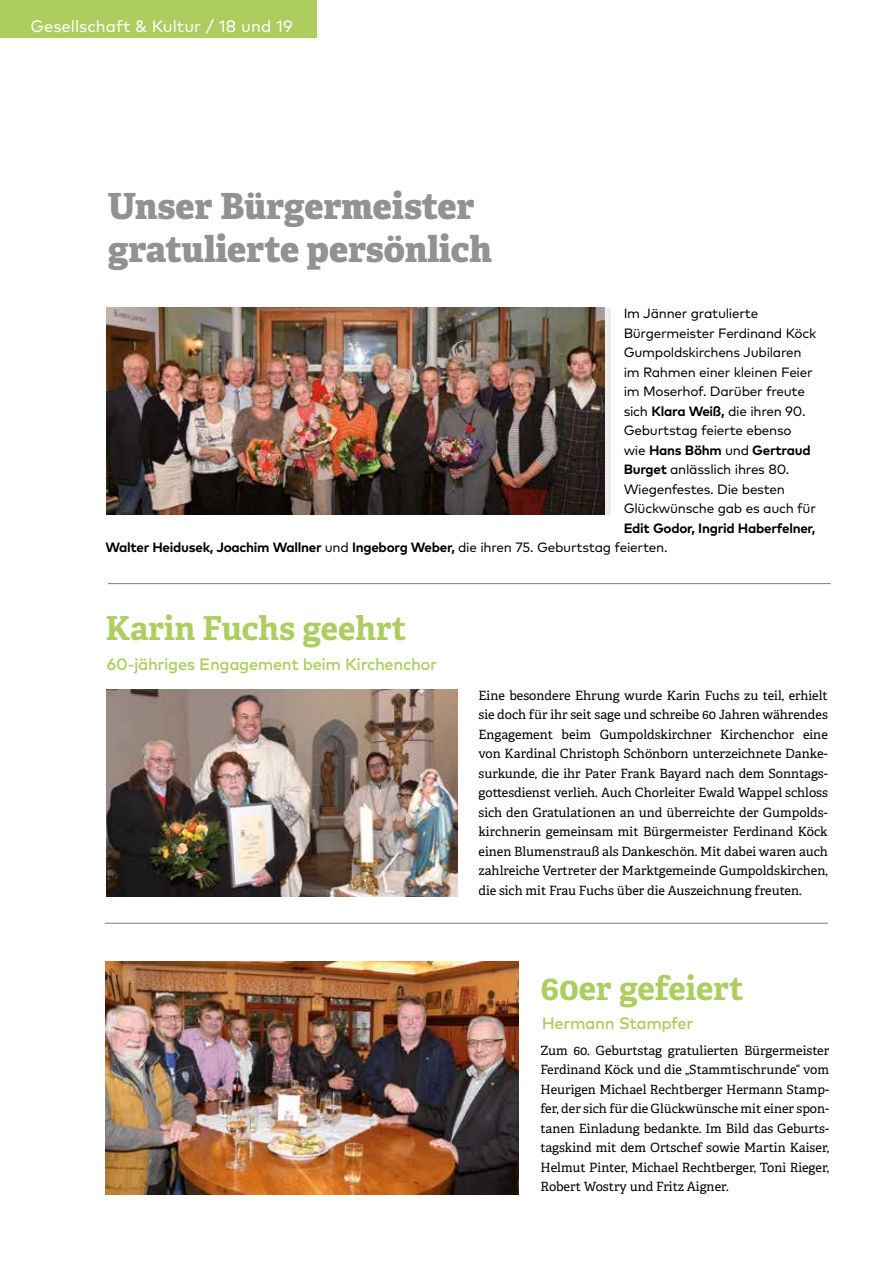
<style>
.page{position:relative;width:893px;height:1263px;background:#fff}
.page>*{position:absolute;margin:0;border:0;box-sizing:border-box;transform-origin:0 0}
.t1{font:800 36px/43.2px "Adelle";color:#929292}
.t2{font:700 33px "Adelle";color:#aecd60}
.t3{font:500 16.5px "Mark OT";letter-spacing:-.025em;color:#aecd60}
.t4{font:16.5px "Mark OT";color:#fff}
.t5{font:13.5px/19.5px "Mark OT";letter-spacing:-.02em;color:#000}
.t6{font:700 13.5px/19.5px "Mark OT";letter-spacing:-.02em;color:#000}
.t7{font:12.75px/19.5px "Adelle";color:#000;text-align:justify}
.s1{font-weight:700}
.s2{font-weight:400}
</style>
<div class="page">
<div style="left:0;top:0;width:316px;height:38px;background:#aecd60"></div>
<img style="left:106px;top:308px;width:499px;height:206px">
<hr style="left:108px;top:583px;width:723px;height:1px;background:#7c7b7b">
<img style="left:106px;top:689px;width:351px;height:207px">
<hr style="left:105px;top:923px;width:723px;height:1px;background:#7c7b7b">
<img style="left:105px;top:961px;width:413px;height:234px">
<p class="t4" style="left:31px;top:16px;width:264px">Gesellschaft &amp; Kultur / 18 und 19</p>
<h1 class="t1" style="left:108px;top:184px;width:385px">Unser Bürgermeister gratulierte persönlich</h1>
<p class="t5" style="left:624px;top:304px;width:194px">Im Jänner gratulierte<br>Bürgermeister Ferdinand Köck<br>Gumpoldskirchens Jubilaren im Rahmen einer kleinen Feier im Moserhof. Darüber freute sich <span class="s1">Klara Weiß,</span> die ihren 90.<br>Geburtstag feierte ebenso wie <span class="s1">Hans Böhm</span> und <span class="s1">Gertraud<br>Burget</span> anlässlich ihres 80.<br>Wiegenfestes. Die besten<br>Glückwünsche gab es auch für</p>
<p class="t6" style="left:105px;top:518px;width:711px;text-indent:518px">Edit Godor, Ingrid Haberfelner,<br>Walter Heidusek, Joachim Wallner <span class="s2">und</span> Ingeborg Weber, <span class="s2">die ihren 75. Geburtstag feierten.</span></p>
<h2 class="t2" style="left:105px;top:608px;width:302px">Karin Fuchs geehrt</h2>
<p class="t3" style="left:107px;top:654px;width:332px">60-jähriges Engagement beim Kirchenchor</p>
<p class="t7" style="left:478px;top:685px;width:351px">Eine besondere Ehrung wurde Karin Fuchs zu teil, erhielt sie doch für ihr seit sage und schreibe 60 Jahren währendes Engagement beim Gumpoldskirchner Kirchenchor eine von Kardinal Christoph Schönborn unterzeichnete Danke&shy;surkunde, die ihr Pater Frank Bayard nach dem Sonntags&shy;gottesdienst verlieh. Auch Chorleiter Ewald Wappel schloss sich den Gratulationen an und überreichte der Gumpolds&shy;kirchnerin gemeinsam mit Bürgermeister Ferdinand Köck einen Blumenstrauß als Dankeschön. Mit dabei waren auch zahlreiche Vertreter der Marktgemeinde Gumpoldskirchen, die sich mit Frau Fuchs über die Auszeichnung freuten.</p>
<h2 class="t2" style="left:540px;top:967px;width:205px">60er gefeiert</h2>
<p class="t3" style="left:542px;top:1012px;width:153px">Hermann Stampfer</p>
<p class="t7" style="left:540px;top:1040px;width:290px">Zum 60. Geburtstag gratulierten Bürgermeister Ferdinand Köck und die „Stammtischrunde“ vom Heurigen Michael Rechtberger Hermann Stamp&shy;fer, der sich für die Glückwünsche mit einer spon&shy;tanen Einladung bedankte. Im Bild das Geburts&shy;tagskind mit dem Ortschef sowie Martin Kaiser, Helmut Pinter, Michael Rechtberger, Toni Rieger, Robert Wostry und Fritz Aigner.</p>
</div>
